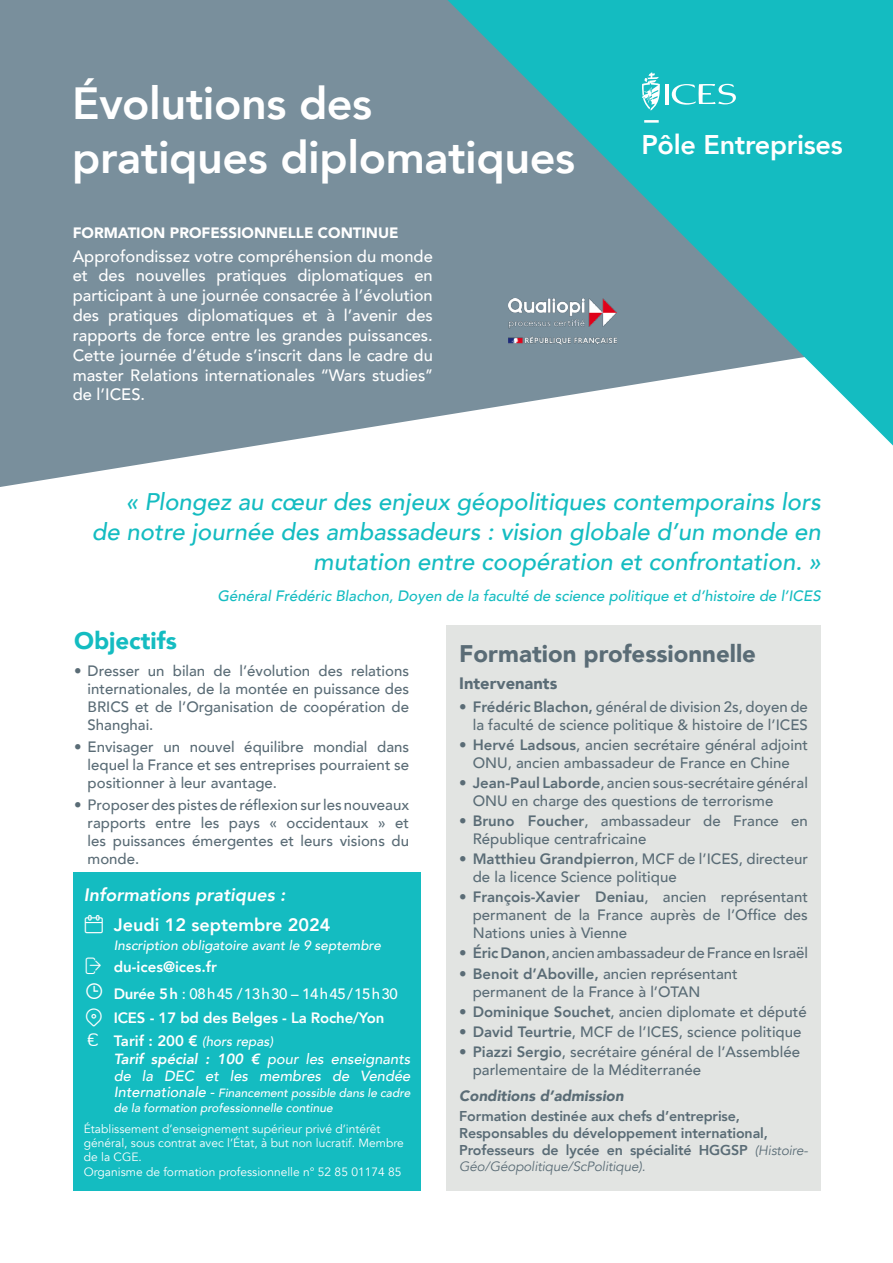
<style>
.page{position:relative;width:893px;height:1263px;background:#fff}
.page>*{position:absolute;margin:0;border:0;box-sizing:border-box;transform-origin:0 0}
.t1{font:800 45px/54px "Avenir";letter-spacing:-.01em;color:#fff}
.t2{font:800 27px "Avenir";letter-spacing:-.01em;color:#fff}
.t3{font:italic 500 24px/30px "Avenir";color:#14bcc1;text-align:right}
.t4{font:900 24px "Avenir";color:#5a6c76}
.t5{font:900 24px "Avenir";color:#14bcc1}
.t6{font:italic 800 18px "Avenir";color:#fff}
.t7{font:800 18px "Avenir";color:#fff}
.t8{font:500 16.5px/19.8px "Avenir";color:#fff;text-align:justify}
.t9{font:900 16.5px "Avenir";color:#5a6c76}
.t10{font:500 15px/18px "Avenir";color:#5a6c76}
.t11{font:italic 500 15px "Avenir";color:#14bcc1}
.t12{font:500 15px/27.3px "Avenir";letter-spacing:-.02em;color:#fff}
.t13{font:900 15px "Avenir";color:#fff}
.t14{font:800 15px "Avenir";letter-spacing:-.01em;color:#fff}
.t15{font:italic 900 15px "Avenir";color:#5a6c76}
.t16{font:italic 500 14.7px/16.5px "Avenir";color:#fff}
.t17{font:800 14.25px/17.1px "Avenir";letter-spacing:-.01em;color:#5a6c76}
.t18{font:italic 500 13.5px "Avenir";color:#fff}
.t19{font:italic 13.5px "Avenir";letter-spacing:-.01em;color:#5a6c76}
.t20{font:12px/14.4px "Avenir";color:#fff}
.t21{font:italic 500 12px/14.4px "Avenir";color:#fff}
.s1{font-weight:800}
.s2{font-weight:400;font-style:italic;font-size:13.5px}
.s3{font-family:"Byom";font-weight:400;font-style:normal;font-size:18px}
.s4{font-weight:800;font-style:normal;font-size:15px}
.s5{font-size:14.7px}
</style>
<div class="page">
<svg style="left:0;top:0;width:893px;height:487px;background:#8c9faa"></svg>
<svg style="left:447px;top:0;width:446px;height:445px;background:#57b4bb"></svg>
<div style="left:73px;top:873px;width:348px;height:318px;background:#14bcc1"></div>
<div style="left:446px;top:625px;width:375px;height:566px;background:#e2e4e2"></div>
<hr style="left:666px;top:84px;width:3px;height:21px;background:#fff">
<svg style="left:672px;top:84px;width:64px;height:21px"></svg>
<svg style="left:642px;top:72px;width:18px;height:38px"></svg>
<hr style="left:644px;top:120px;width:15px;height:3px;background:#fff">
<img style="left:509px;top:299px;width:107px;height:50px">
<h1 class="t1" style="left:72px;top:78px;width:504px">Évolutions des pratiques diplomatiques</h1>
<p class="t13" style="left:73px;top:226px;width:328px">FORMATION PROFESSIONNELLE CONTINUE</p>
<p class="t8" style="left:73px;top:248px;width:362px">Approfondissez votre compréhension du monde et des nouvelles pratiques diplomatiques en participant à une journée consacrée à l’évolution des pratiques diplomatiques et à l’avenir des rapports de force entre les grandes puissances.<br>Cette journée d’étude s’inscrit dans le cadre du master Relations internationales ‘‘Wars studies’’ de l’ICES.</p>
<h2 class="t2" style="left:641px;top:130px;width:203px">Pôle Entreprises</h2>
<h3 class="t3" style="left:92px;top:489px;width:730px">« Plongez au cœur des enjeux géopolitiques contemporains lors de notre journée des ambassadeurs : vision globale d’un monde en mutation entre coopération et confrontation. »</h3>
<p class="t11" style="left:217px;top:589px;width:605px">Général Frédéric Blachon, Doyen de la faculté de science politique et d’histoire de l’ICES</p>
<h3 class="t5" style="left:74px;top:631px;width:104px">Objectifs</h3>
<p class="t10" style="left:88px;top:663px;width:323px;text-align:justify;text-indent:-14px">• Dresser un bilan de l’évolution des relations internationales, de la montée en puissance des BRICS et de l’Organisation de coopération de Shanghai.</p>
<p class="t10" style="left:88px;top:739px;width:323px;text-align:justify;text-indent:-14px">• Envisager un nouvel équilibre mondial dans lequel la France et ses entreprises pourraient se positionner à leur avantage.</p>
<p class="t10" style="left:88px;top:795px;width:323px;text-align:justify;text-indent:-14px">• Proposer des pistes de réflexion sur les nouveaux rapports entre les pays « occidentaux » et les puissances émergentes et leurs visions du monde.</p>
<h3 class="t4" style="left:459px;top:643px;width:298px">Formation professionnelle</h3>
<p class="t9" style="left:459px;top:677px;width:100px">Intervenants</p>
<p class="t10" style="left:459px;top:699px;width:350px;text-align:right"><span class="s1">• Frédéric Blachon,</span> général de division 2s, doyen de la faculté de science politique &amp; histoire de l’ICES</p>
<p class="t10" style="left:459px;top:737px;width:350px;text-align:center"><span class="s1">• Hervé Ladsous</span>, ancien secrétaire général adjoint<br>ONU, ancien ambassadeur de France en Chine</p>
<p class="t10" style="left:473px;top:775px;width:337px;text-indent:-14px"><span class="s1">• Jean-Paul Laborde</span>, ancien sous-secrétaire général<br>ONU en charge des questions de terrorisme</p>
<p class="t10" style="left:473px;top:813px;width:337px;text-indent:-14px"><span class="s1">• Bruno Foucher</span>, ambassadeur de France en<br>République centrafricaine</p>
<p class="t10" style="left:473px;top:851px;width:337px;text-indent:-14px"><span class="s1">• Matthieu Grandpierron</span>, MCF de l’ICES, directeur de la licence Science politique</p>
<p class="t10" style="left:473px;top:889px;width:337px;text-align:justify;text-indent:-14px"><span class="s1">• François-Xavier Deniau</span>, ancien représentant permanent de la France auprès de l’Office des Nations unies à Vienne</p>
<p class="t10" style="left:459px;top:946px;width:350px"><span class="s1">• Éric Danon</span>, ancien ambassadeur de France en Israël</p>
<p class="t10" style="left:473px;top:966px;width:267px;text-indent:-14px"><span class="s1">• Benoit d’Aboville,</span> ancien représentant permanent de la France à l’OTAN</p>
<p class="t10" style="left:459px;top:1004px;width:349px"><span class="s1">• Dominique Souchet</span>, ancien diplomate et député</p>
<p class="t10" style="left:459px;top:1024px;width:344px"><span class="s1">• David Teurtrie</span>, MCF de l’ICES, science politique</p>
<p class="t10" style="left:473px;top:1044px;width:329px;text-indent:-14px"><span class="s1">• Piazzi Sergio</span>, secrétaire général de l’Assemblée parlementaire de la Méditerranée</p>
<p class="t15" style="left:459px;top:1090px;width:166px">Conditions d’admission</p>
<p class="t17" style="left:459px;top:1107px;width:350px">Formation destinée aux chefs d’entreprise,<br>Responsables du développement international,<br>Professeurs de lycée en spécialité HGGSP <span class="s2">(Histoire-</span></p>
<p class="t19" style="left:459px;top:1161px;width:188px">Géo/Géopolitique/ScPolitique).</p>
<p class="t6" style="left:84px;top:887px;width:203px">Informations pratiques :</p>
<p class="t7" style="left:114px;top:915px;width:218px">Jeudi 12 septembre 2024</p>
<p class="t18" style="left:114px;top:939px;width:269px">Inscription obligatoire avant le 9 septembre</p>
<p class="t12" style="left:114px;top:954px;width:286px"><span class="s1">du-ices@ices.fr<br>Durée 5 h</span> : 08 h 45 / 13 h 30 – 14 h 45 / 15 h 30</p>
<p class="t14" style="left:114px;top:1009px;width:272px">ICES - 17 bd des Belges - La Roche/Yon</p>
<p class="t18" style="left:87px;top:1036px;width:187px"><span class="s3">€</span> <span class="s4">Tarif : 200 €</span> (hors repas)</p>
<p class="t16" style="left:114px;top:1052px;width:298px"><span class="s1">Tarif spécial : 100 €</span> pour les enseignants de la DEC et les membres de Vendée</p>
<p class="t21" style="left:114px;top:1087px;width:298px"><span class="s5">Internationale -</span> Financement possible dans le cadre de la formation professionnelle continue</p>
<p class="t20" style="left:84px;top:1122px;width:322px">Établissement d’enseignement supérieur privé d’intérêt général, sous contrat avec l’État, à but non lucratif. Membre de la CGE.<br>Organisme de formation professionnelle n° 52 85 01174 85</p>
</div>
